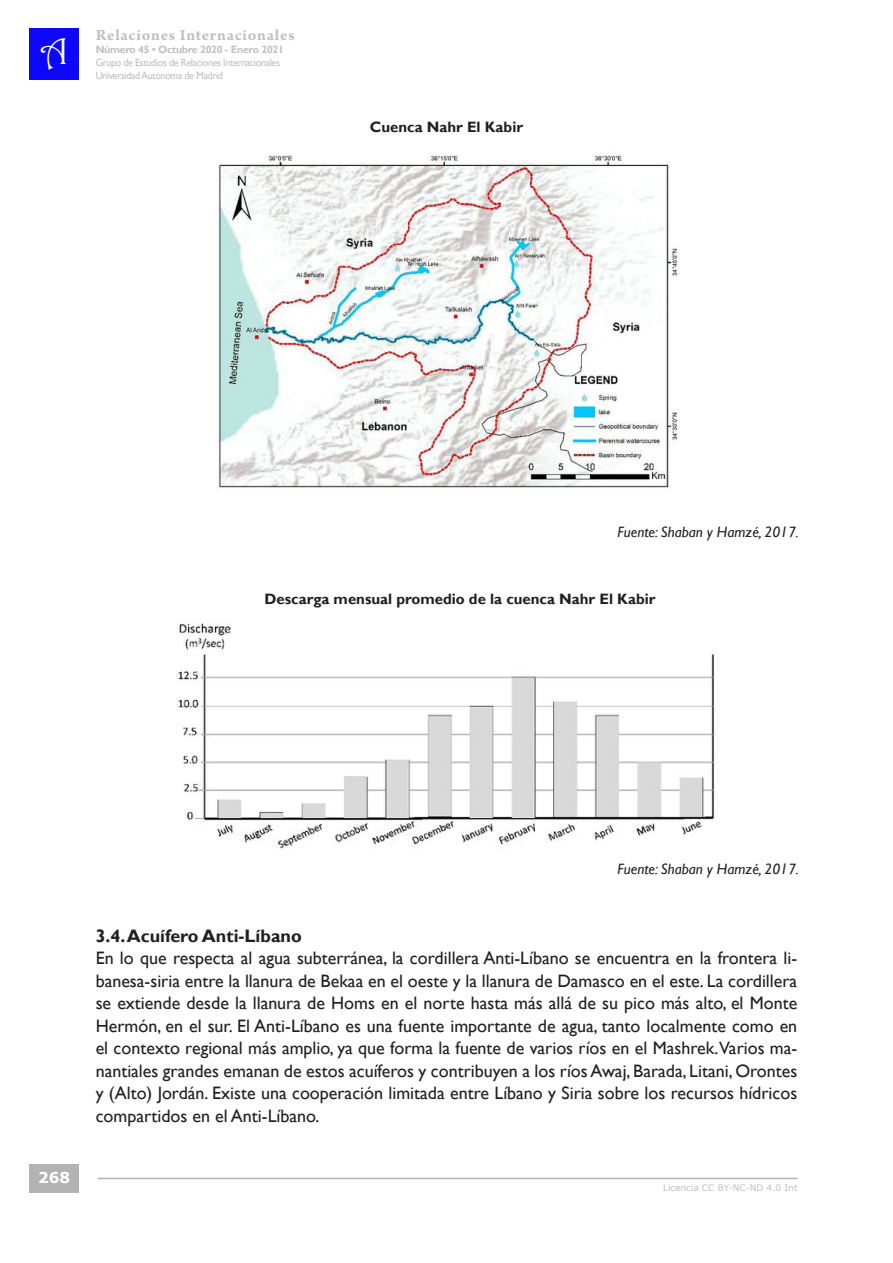
<style>
.page{position:relative;width:893px;height:1263px;background:#fff}
.page>*{position:absolute;margin:0;border:0;box-sizing:border-box;transform-origin:0 0}
.t1{font:37.5px "Harrington";color:#fff}
.t2{font:18px/22.5px "Gill Sans";color:#231f20;text-align:justify}
.t3{font:700 18px "Gill Sans";color:#231f20}
.t4{font:700 16.5px "Arno Pro";letter-spacing:.045em;color:#c0c0c0}
.t5{font:700 15px "Gill Sans";color:#231f20}
.t6{font:italic 15px "Gill Sans";color:#231f20}
.t7{font:700 15px "Verdana";color:#fff}
.t8{font:10.5px/13px "Gill Sans";letter-spacing:-.03em;color:#c0c0c0;scale:.95 1}
.t9{font:700 10.5px "Gill Sans";letter-spacing:-.025em;color:#c0c0c0}
.t10{font:9px "Verdana";color:#c0c0c0}
</style>
<div class="page">
<hr style="left:98px;top:1178px;width:700px;height:1px;background:#b3b3b3">
<div style="left:30px;top:1164px;width:49px;height:29px;background:#b3b3b3"></div>
<div style="left:30px;top:29px;width:49px;height:51px;background:#0d07fd"></div>
<img style="left:218px;top:154px;width:460px;height:334px">
<img style="left:177px;top:623px;width:538px;height:226px">
<h1 class="t1" style="left:40px;top:29px;width:29px">A</h1>
<p class="t4" style="left:96px;top:26px;width:200px">Relaciones Internacionales</p>
<p class="t9" style="left:96px;top:43px;width:190px">Número 45 • Octubre 2020 - Enero 2021</p>
<p class="t8" style="left:96px;top:56px;width:195px">Grupo de Estudios de Relaciones Internacionales<br>Universidad Autónoma de Madrid</p>
<p class="t5" style="left:370px;top:117px;width:155px">Cuenca Nahr El Kabir</p>
<p class="t6" style="left:617px;top:523px;width:183px">Fuente: Shaban y Hamzé, 2017.</p>
<p class="t5" style="left:264px;top:590px;width:393px">Descarga mensual promedio de la cuenca Nahr El Kabir</p>
<p class="t7" style="left:38px;top:1167px;width:33px">268</p>
<p class="t6" style="left:617px;top:860px;width:183px">Fuente: Shaban y Hamzé, 2017.</p>
<p class="t3" style="left:96px;top:925px;width:208px">3.4. Acuífero Anti-Líbano</p>
<p class="t2" style="left:96px;top:947px;width:703px">En lo que respecta al agua subterránea, la cordillera Anti-Líbano se encuentra en la frontera li&shy;banesa-siria entre la llanura de Bekaa en el oeste y la llanura de Damasco en el este. La cordillera se extiende desde la llanura de Homs en el norte hasta más allá de su pico más alto, el Monte Hermón, en el sur. El Anti-Líbano es una fuente importante de agua, tanto localmente como en el contexto regional más amplio, ya que forma la fuente de varios ríos en el Mashrek.Varios ma&shy;nantiales grandes emanan de estos acuíferos y contribuyen a los ríos Awaj, Barada, Litani, Orontes y (Alto) Jordán. Existe una cooperación limitada entre Líbano y Siria sobre los recursos hídricos compartidos en el Anti-Líbano.</p>
<p class="t10" style="left:663px;top:1181px;width:136px">Licencia CC BY-NC-ND 4.0 Int</p>
</div>
